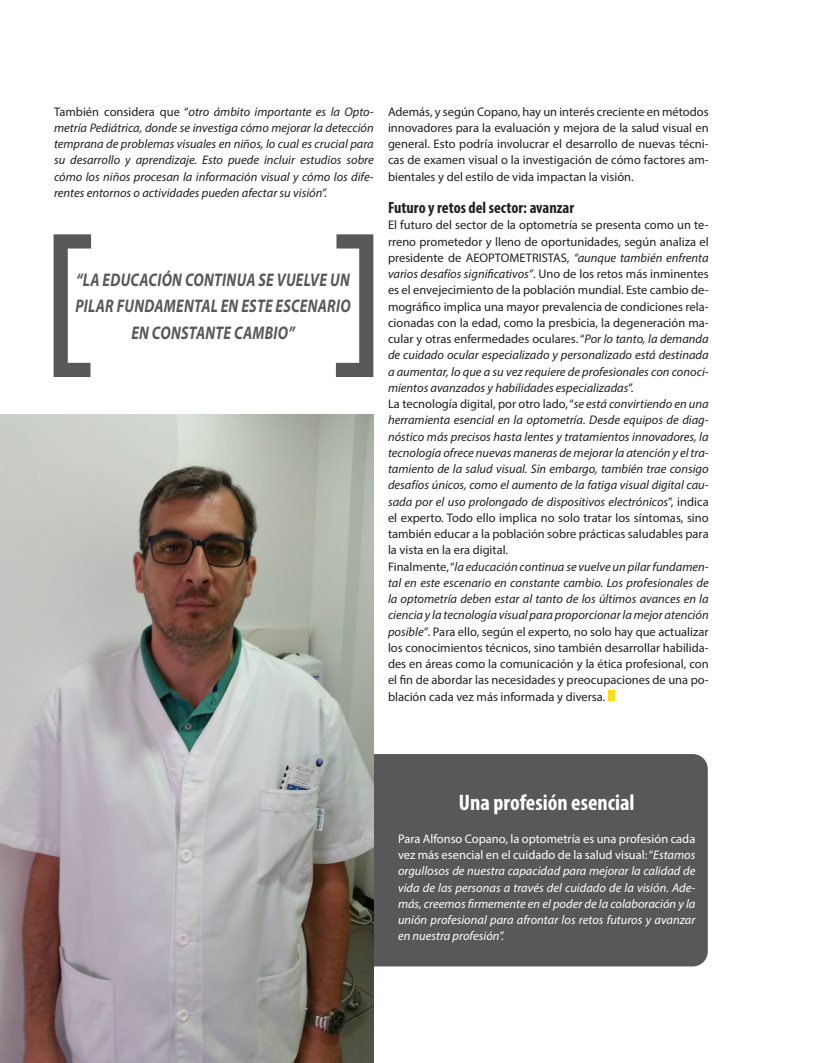
<style>
.page{position:relative;width:815px;height:1063px;background:#fff}
.page>*{position:absolute;margin:0;border:0;box-sizing:border-box;transform-origin:0 0}
.Titulo_recuadro{font:700 condensed 22.5px "Myriad Pro";color:#fff}
.frase_destacada{font:italic 700 18.38px/26.2px "Myriad Pro";letter-spacing:.02em;color:#57585a;text-align:center;scale:.8 1}
.Subtitulo{font:700 condensed 16.25px "Myriad Pro";color:#231f20}
.texto{font:12.5px/16.2px "Myriad Pro";color:#231f20;text-align:justify}
.texto-2{font:italic 12.5px/16.2px "Myriad Pro";color:#231f20;text-align:justify}
.Texto_Recuadro{font:italic 12.5px/16.2px "Myriad Pro";color:#fff;text-align:justify}
.s1{font-style:normal}
.s2{font-style:italic}
</style>
<div class="page">
<div style="left:374px;top:754px;width:334px;height:212px;background:#57585a"></div>
<div style="left:608px;top:691px;width:6px;height:10px;background:#ffdd17"></div>
<img style="left:0;top:414px;width:374px;height:649px">
<svg style="left:54px;top:234px;width:37px;height:143px"></svg>
<svg style="left:336px;top:234px;width:37px;height:143px"></svg>
<p class="texto-2" style="left:54px;top:103px;width:321px"><span class="s1">También considera que “</span>otro ámbito importante es la Opto&shy;metría Pediátrica, donde se investiga cómo mejorar la detección temprana de problemas visuales en niños, lo cual es crucial para su desarrollo y aprendizaje. Esto puede incluir estudios sobre cómo los niños procesan la información visual y cómo los dife&shy;rentes entornos o actividades pueden afectar su visión”.</p>
<p class="texto" style="left:388px;top:103px;width:322px">Además, y según Copano, hay un interés creciente en métodos innovadores para la evaluación y mejora de la salud visual en general. Esto podría involucrar el desarrollo de nuevas técni&shy;cas de examen visual o la investigación de cómo factores am&shy;bientales y del estilo de vida impactan la visión.</p>
<p class="Subtitulo" style="left:388px;top:198px;width:188px">Futuro y retos del sector: avanzar</p>
<p class="texto" style="left:388px;top:217px;width:322px">El futuro del sector de la optometría se presenta como un te&shy;rreno prometedor y lleno de oportunidades, según analiza el presidente de AEOPTOMETRISTAS, <span class="s2">“aunque también enfrenta varios desafíos significativos”</span>. Uno de los retos más inminentes es el envejecimiento de la población mundial. Este cambio de&shy;mográfico implica una mayor prevalencia de condiciones rela&shy;cionadas con la edad, como la presbicia, la degeneración ma&shy;cular y otras enfermedades oculares. “<span class="s2">Por lo tanto, la demanda de cuidado ocular especializado y personalizado está destinada a aumentar, lo que a su vez requiere de profesionales con conoci&shy;mientos avanzados y habilidades especializadas</span>”.</p>
<p class="texto-2" style="left:388px;top:396px;width:322px"><span class="s1">La tecnología digital, por otro lado, “</span>se está convirtiendo en una herramienta esencial en la optometría. Desde equipos de diag&shy;nóstico más precisos hasta lentes y tratamientos innovadores, la tecnología ofrece nuevas maneras de mejorar la atención y el tra&shy;tamiento de la salud visual. Sin embargo, también trae consigo desafíos únicos, como el aumento de la fatiga visual digital cau&shy;sada por el uso prolongado de dispositivos electrónicos<span class="s1">”, indica el experto. Todo ello implica no solo tratar los síntomas, sino también educar a la población sobre prácticas saludables para la vista en la era digital.</span></p>
<p class="texto" style="left:388px;top:558px;width:322px">Finalmente, “<span class="s2">la educación continua se vuelve un pilar fundamen&shy;tal en este escenario en constante cambio. Los profesionales de la optometría deben estar al tanto de los últimos avances en la ciencia y la tecnología visual para proporcionar la mejor atención posible”</span>. Para ello, según el experto, no solo hay que actualizar los conocimientos técnicos, sino también desarrollar habilida&shy;des en áreas como la comunicación y la ética profesional, con el fin de abordar las necesidades y preocupaciones de una po&shy;blación cada vez más informada y diversa.</p>
<p class="frase_destacada" style="left:75px;top:266px;width:346px">“LA EDUCACIÓN CONTINUA SE VUELVE UN<br>PILAR FUNDAMENTAL EN ESTE ESCENARIO<br>EN CONSTANTE CAMBIO”</p>
<p class="Titulo_recuadro" style="left:459px;top:789px;width:177px">Una profesión esencial</p>
<p class="Texto_Recuadro" style="left:398px;top:830px;width:299px"><span class="s1">Para Alfonso Copano, la optometría es una profesión cada vez más esencial en el cuidado de la salud visual: “</span>Estamos orgullosos de nuestra capacidad para mejorar la calidad de vida de las personas a través del cuidado de la visión. Ade&shy;más, creemos firmemente en el poder de la colaboración y la unión profesional para afrontar los retos futuros y avanzar en nuestra profesión”.</p>
</div>
